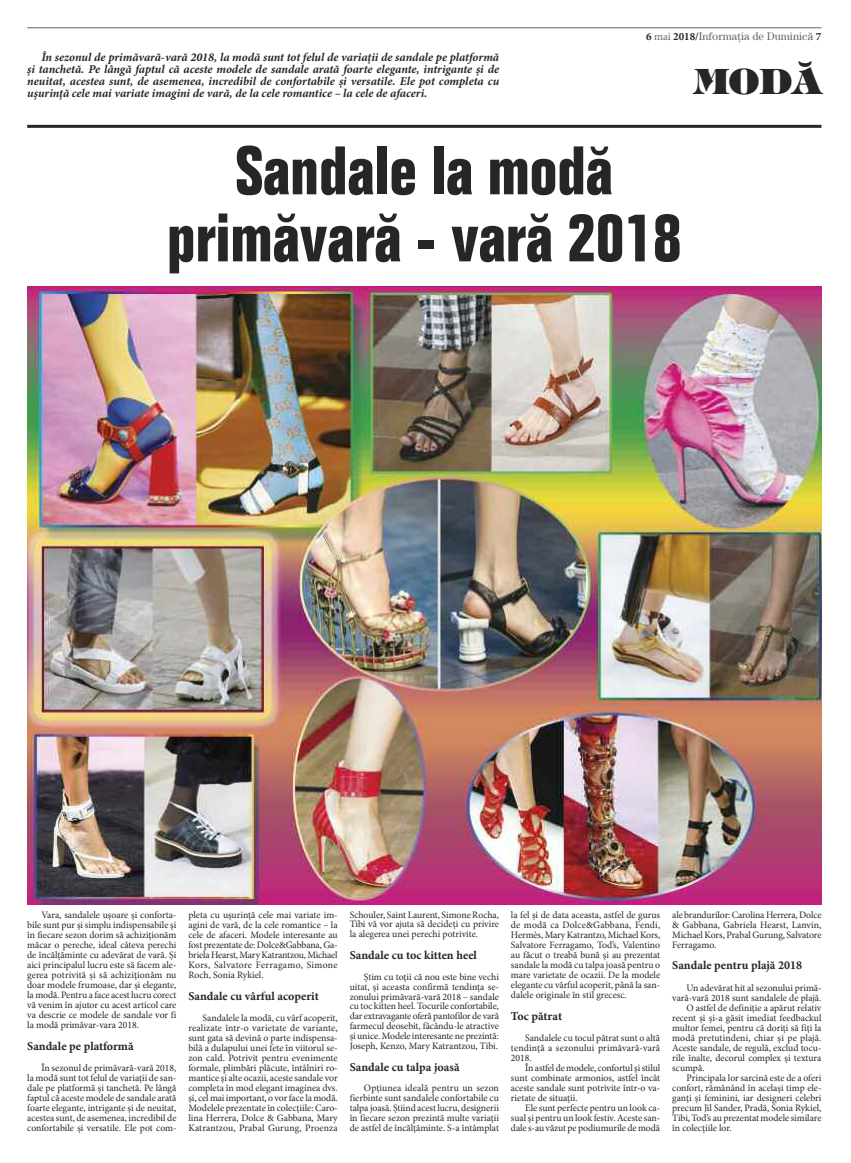
<style>
.page{position:relative;width:851px;height:1163px;background:#fff}
.page>*{position:absolute;margin:0;border:0;box-sizing:border-box;transform-origin:0 0}
.t1{font:condensed 67px/67px "IZ BC Folio";color:#272627;text-align:center}
.t2{font:35px "H Tiffany RT1";color:#272627}
.t3{font:12px/12px "IZ Minion Pro Bold It";letter-spacing:-.005em;color:#272627;text-align:justify}
.t4{font:12px "IZ Minion Pro Bold";color:#272627}
.t5{font:11px "IZ Century Std Book";color:#686768}
.t6{font:9.7px/10px "IZ Minion Pro Regular";color:#272627;text-align:justify}
.s1{font-family:"IZ Minion Pro Bold";color:#272627}
.s2{font-family:"IZ Minion Pro Regular"}
</style>
<div class="page">
<hr style="left:27px;top:27px;width:794px;height:1px;background:#686768">
<img style="left:28px;top:286px;width:793px;height:618px">
<hr style="left:27px;top:125px;width:794px;height:3px;background:#272627">
<p class="t3" style="left:27px;top:52px;width:473px;text-indent:14px">În sezonul de primăvară-var[ 2018, la modă sunt tot felul de variații de sandale pe platform[ şi tanchetă. Pe lângă faptul că aceste modele de sandale arată foarte elegante, intrigante şi de neuitat, acestea sunt, de asemenea, incredibil de confortabile şi versatile. Ele pot completa cu uşurință cele mai variate imagini de var[, de la cele romantice – la cele de afaceri.</p>
<p class="t5" style="left:646px;top:32px;width:177px"><span class="s1">6</span> <span class="s2">mai</span> <span class="s1">2018/</span>Informa\ia de Duminic[ <span class="s1">7</span></p>
<h2 class="t2" style="left:693px;top:62px;width:129px">MOD~</h2>
<h1 class="t1" style="left:167px;top:143px;width:516px">Sandale la mod[ prim[var[ - var[ 2018</h1>
<p class="t6" style="left:27px;top:910px;width:151px;text-indent:14px">Vara, sandalele ușoare și conforta&shy;bile sunt pur și simplu indispensabile și în fiecare sezon dorim să achiziționăm măcar o pereche, ideal câteva perechi de încălțăminte cu adevărat de var[. Și aici principalul lucru este să facem ale&shy;gerea potrivită și să achiziționăm nu doar modele frumoase, dar și elegante, la modă. Pentru a face acest lucru corect v[ venim în ajutor cu acest articol care va descrie ce modele de sandale vor fi la modă primăvar-vara 2018.</p>
<p class="t4" style="left:27px;top:1040px;width:108px">Sandale pe platform[</p>
<p class="t6" style="left:27px;top:1063px;width:151px;text-indent:14px">În sezonul de primăvară-var[ 2018, la modă sunt tot felul de variații de san&shy;dale pe platform[ și tanchetă. Pe lângă faptul că aceste modele de sandale arată foarte elegante, intrigante și de neuitat, acestea sunt, de asemenea, incredibil de confortabile și versatile. Ele pot com-</p>
<p class="t6" style="left:188px;top:910px;width:151px">pleta cu ușurință cele mai variate im&shy;agini de var[, de la cele romantice – la cele de afaceri. Modele interesante au fost prezentate de&lt; Dolce&amp;Gabbana, Ga&shy;briela Hearst, Mary Katrantzou, Michael Kors, Salvatore Ferragamo, Simone Roch, Sonia Rykiel.</p>
<p class="t4" style="left:188px;top:990px;width:132px">Sandale cu vârful acoperit</p>
<p class="t6" style="left:188px;top:1013px;width:151px;text-indent:14px">Sandalele la modă, cu vârf acoperit, realizate `ntr-o varietate de variante, sunt gata să devină o parte indispensa&shy;bilă a dulapului unei fete `n viitorul se&shy;zon cald. Potrivit pentru evenimente formale, plimbări plăcute, întâlniri ro&shy;mantice și alte ocazii, aceste sandale vor completa `n mod elegant imaginea dvs. și, cel mai important, o vor face la modă.<br>Modelele prezentate `n colecțiile&lt; Caro&shy;lina Herrera, Dolce &amp; Gabbana, Mary Katrantzou, Prabal Gurung, Proenza</p>
<p class="t6" style="left:349px;top:910px;width:151px">Schouler, Saint Laurent, Simone Rocha, Tibi v[ vor ajuta să decideți cu privire la alegerea unei perechi potrivite.</p>
<p class="t4" style="left:349px;top:950px;width:129px">Sandale cu toc kitten heel</p>
<p class="t6" style="left:349px;top:972px;width:151px;text-indent:14px">Știm cu toții că nou este bine vechi uitat, și aceasta confirmă tendința se&shy;zonului primăvară-var[ 2018 – sandale cu toc kitten heel. Tocurile confortabile, dar extravagante oferă pantofilor de var[ farmecul deosebit, făcându-le atractive și unice. Modele interesante ne prezintă&lt; Joseph, Kenzo, Mary Katrantzou, Tibi.</p>
<p class="t4" style="left:349px;top:1061px;width:111px">Sandale cu talpa joasă</p>
<p class="t6" style="left:349px;top:1084px;width:151px;text-indent:14px">Opțiunea ideală pentru un sezon fierbinte sunt sandalele confortabile cu talpa joasă. Știind acest lucru, designerii `n fiecare sezon prezintă multe variații de astfel de încălțăminte. S-a întâmplat</p>
<p class="t6" style="left:511px;top:910px;width:151px">la fel și de data aceasta, astfel de gurus de modă ca Dolce&amp;Gabbana, Fendi, Hermès, Mary Katrantzo, Michael Kors, Salvatore Ferragamo, Tod’s, Valentino au făcut o treab[ bună și au prezentat sandale la modă cu talpa joasă pentru o mare varietate de ocazii. De la modele elegante cu vârful acoperit, până la san&shy;dalele originale în stil grecesc.</p>
<p class="t4" style="left:511px;top:1010px;width:53px">Toc pătrat</p>
<p class="t6" style="left:511px;top:1033px;width:151px;text-indent:14px">Sandalele cu tocul pătrat sunt o altă tendinț[ a sezonului primăvară-var[ 2018.</p>
<p class="t6" style="left:511px;top:1063px;width:151px;text-indent:14px">În astfel de modele, confortul și stilul sunt combinate armonios, astfel `ncât aceste sandale sunt potrivite `ntr-o va&shy;rietate de situații.</p>
<p class="t6" style="left:511px;top:1103px;width:151px;text-indent:14px">Ele sunt perfecte pentru un look ca&shy;sual și pentru un look festiv. Aceste san&shy;dale s-au văzut pe podiumurile de modă</p>
<p class="t6" style="left:672px;top:910px;width:151px">ale brandurilor&lt; Carolina Herrera, Dolce &amp; Gabbana, Gabriela Hearst, Lanvin, Michael Kors, Prabal Gurung, Salvatore Ferragamo.</p>
<p class="t4" style="left:672px;top:960px;width:131px">Sandale pentru plajă 2018</p>
<p class="t6" style="left:686px;top:983px;width:136px">Un adevărat hit al sezonului primă-</p>
<p class="t6" style="left:672px;top:993px;width:151px">vară-var[ 2018 sunt sandalele de plajă.</p>
<p class="t6" style="left:686px;top:1003px;width:136px">O astfel de definiție a apărut relativ</p>
<p class="t6" style="left:672px;top:1013px;width:151px">recent și și-a găsit imediat feedbackul</p>
<p class="t6" style="left:672px;top:1023px;width:151px">multor femei, pentru că doriți să fiți la</p>
<p class="t6" style="left:672px;top:1033px;width:151px">modă pretutindeni, chiar și pe plajă.</p>
<p class="t6" style="left:672px;top:1043px;width:151px">Aceste sandale, de regulă, exclud tocu-</p>
<p class="t6" style="left:672px;top:1053px;width:151px">rile `nalte, decorul complex și textura</p>
<p class="t6" style="left:672px;top:1063px;width:34px">scumpă.</p>
<p class="t6" style="left:686px;top:1073px;width:136px">Principala lor sarcin[ este de a oferi</p>
<p class="t6" style="left:672px;top:1083px;width:151px">confort, rămânând în același timp ele-</p>
<p class="t6" style="left:672px;top:1093px;width:151px">ganți și feminini, iar designeri celebri</p>
<p class="t6" style="left:672px;top:1103px;width:151px">precum Jil Sander, Pradă, Sonia Rykiel,</p>
<p class="t6" style="left:672px;top:1113px;width:151px">Tibi, Tod’s au prezentat modele similare</p>
<p class="t6" style="left:672px;top:1123px;width:61px">`n colecțiile lor.</p>
</div>
